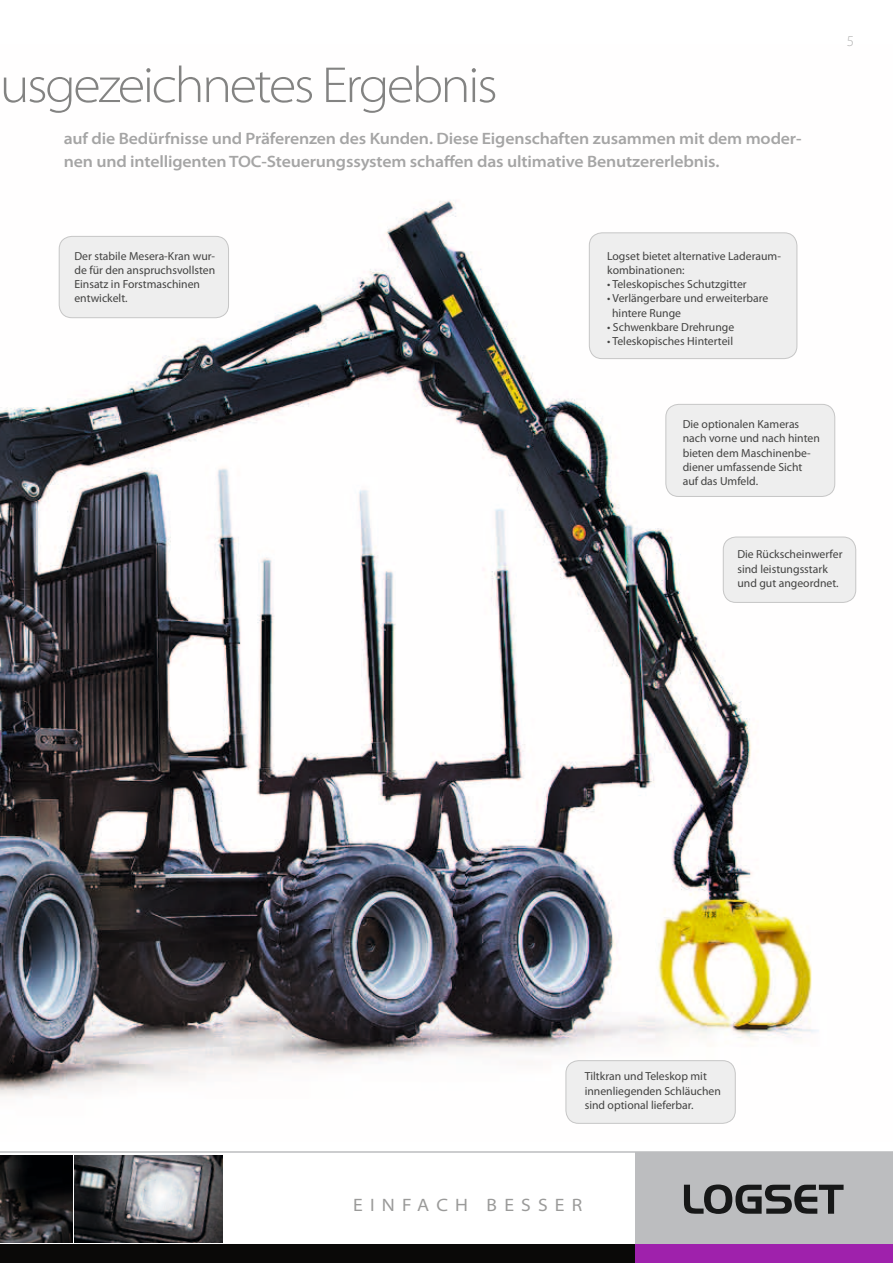
<style>
.page{position:relative;width:893px;height:1263px;background:#fff}
.page>*{position:absolute;margin:0;border:0;box-sizing:border-box;transform-origin:0 0}
.t1{font:300 semi-expanded 51px "Myriad Pro";letter-spacing:-.05em;color:#838382}
.t2{font:semi-expanded 18px "Myriad Pro";letter-spacing:.4em;color:#9a9a99}
.t3{font:600 semi-expanded 16.5px/22.5px "Myriad Pro";letter-spacing:-.01em;color:#a5a5a5}
.t4{font:300 15px "Myriad Pro";color:#b1b1b1}
.t5{font:11.7px/14.2px "Myriad Pro";color:#424241}
</style>
<div class="page">
<img style="left:0;top:200px;width:857px;height:924px">
<div style="left:636px;top:1152px;width:257px;height:111px;background:#bcbdbf"></div>
<svg style="left:684px;top:1184px;width:160px;height:30px"></svg>
<div style="left:0;top:1245px;width:636px;height:18px;background:#0a0908"></div>
<div style="left:636px;top:1245px;width:257px;height:18px;background:#9f21ac"></div>
<hr style="left:0;top:1151px;width:893px;height:2px;background:#bcbdbf">
<img style="left:0;top:1155px;width:72px;height:87px">
<img style="left:75px;top:1155px;width:148px;height:87px">
<div style="left:589px;top:233px;width:208px;height:126px;background:#eee;border-radius:13px"></div>
<div style="left:589px;top:232px;width:208px;height:127px;border:1px solid #c6c6c6;border-radius:13px"></div>
<div style="left:59px;top:236px;width:170px;height:82px;background:#eee;border-radius:13px"></div>
<div style="left:59px;top:236px;width:170px;height:82px;border:1px solid #c6c6c6;border-radius:13px"></div>
<div style="left:723px;top:537px;width:133px;height:65px;background:#eee;border-radius:13px"></div>
<div style="left:723px;top:537px;width:133px;height:66px;border:1px solid #c6c6c6;border-radius:13px"></div>
<div style="left:666px;top:404px;width:169px;height:92px;background:#eee;border-radius:13px"></div>
<div style="left:665px;top:404px;width:170px;height:93px;border:1px solid #c6c6c6;border-radius:13px"></div>
<div style="left:566px;top:1061px;width:169px;height:62px;background:#eee;border-radius:13px"></div>
<div style="left:566px;top:1060px;width:170px;height:64px;border:1px solid #c6c6c6;border-radius:13px"></div>
<h1 class="t1" style="left:0;top:54px;width:500px">usgezeichnetes Ergebnis</h1>
<h3 class="t3" style="left:64px;top:127px;width:739px">auf die Bedürfnisse und Präferenzen des Kunden. Diese Eigenschaften zusammen mit dem moder&shy;nen und intelligenten TOC-Steuerungssystem schaffen das ultimative Benutzererlebnis.</h3>
<p class="t4" style="left:847px;top:32px;width:9px">5</p>
<p class="t5" style="left:74px;top:248px;width:142px">Der stabile Mesera-Kran wur&shy;de für den anspruchsvollsten<br>Einsatz in Forstmaschinen entwickelt.</p>
<p class="t5" style="left:607px;top:248px;width:175px">Logset bietet alternative Laderaum&shy;kombinationen:</p>
<p class="t5" style="left:607px;top:277px;width:141px">• Teleskopisches Schutzgitter</p>
<p class="t5" style="left:612px;top:291px;width:158px;text-indent:-5px">• Verlängerbare und erweiterbare hintere Runge</p>
<p class="t5" style="left:607px;top:320px;width:129px">• Schwenkbare Drehrunge</p>
<p class="t5" style="left:607px;top:334px;width:127px">• Teleskopisches Hinterteil</p>
<p class="t5" style="left:683px;top:417px;width:139px">Die optionalen Kameras nach vorne und nach hinten bieten dem Maschinenbe&shy;diener umfassende Sicht auf das Umfeld.</p>
<p class="t5" style="left:737px;top:547px;width:107px">Die Rückscheinwerfer sind leistungsstark und gut angeordnet.</p>
<p class="t5" style="left:585px;top:1069px;width:138px">Tiltkran und Teleskop mit innenliegenden Schläuchen sind optional lieferbar.</p>
<h2 class="t2" style="left:353px;top:1194px;width:231px">EINFACH BESSER</h2>
</div>
